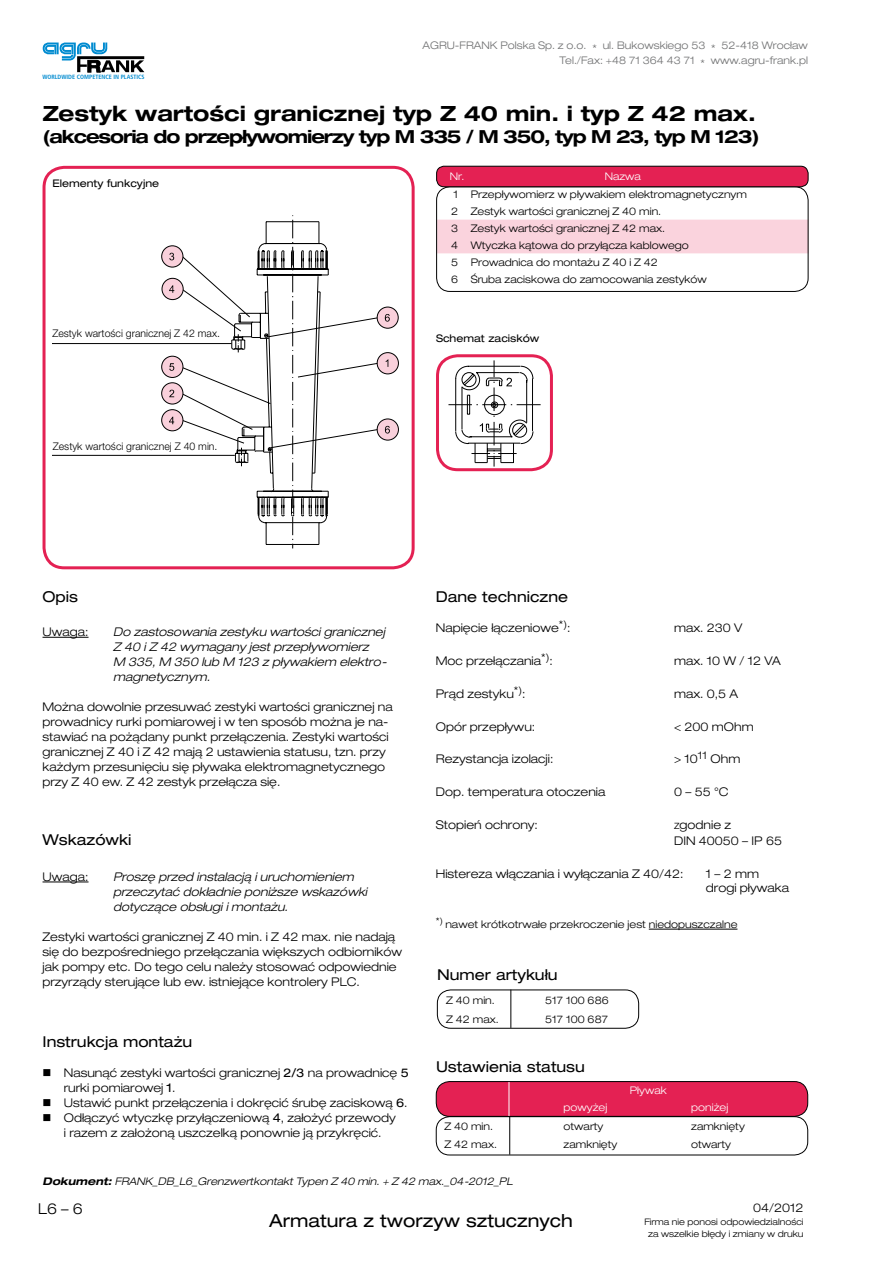
<style>
.page{position:relative;width:893px;height:1263px;background:#fff}
.page>*{position:absolute;margin:0;border:0;box-sizing:border-box;transform-origin:0 0}
.t1{font:700 expanded 21px "Helvetica Neue LT Pro";color:#000}
.t2{font:700 expanded 18px "Helvetica Neue LT Pro";letter-spacing:-.06em;color:#000}
.t3{font:expanded 18px "Helvetica Neue LT Pro";color:#000}
.t4{font:expanded 15px "Helvetica Neue LT Pro";color:#000}
.t5{font:300 expanded 15px "Helvetica Neue LT Pro";color:#000}
.t6{font:300 expanded 12px/15px "Helvetica Neue LT Pro";color:#000}
.t7{font:italic 300 expanded 12px/15px "Helvetica Neue LT Pro";color:#000}
.t8{font:300 expanded 10.5px/17px "Helvetica Neue LT Pro";color:#000}
.t9{font:300 expanded 10.5px/15px "Helvetica Neue LT Pro";color:#707172;text-align:right}
.t10{font:italic 300 expanded 10.5px "Helvetica Neue LT Pro";color:#000}
.t11{font:300 10.5px "Helvetica Neue LT Pro";color:#000}
.t12{font:expanded 10.5px "Helvetica Neue LT Pro";color:#000}
.t13{font:300 expanded 10.5px "Helvetica Neue LT Pro";color:#fff}
.t14{font:300 expanded 9px/12px "Helvetica Neue LT Pro";color:#000;text-align:center}
.t15{font:700 condensed 6.15px "Frutiger LT Std";color:#008bd0}
.s1{font-weight:400}
.s2{font-stretch:normal}
.s3{font-weight:700}
</style>
<div class="page">
<svg style="left:43px;top:43px;width:101px;height:29px"></svg>
<div style="left:436px;top:354px;width:117px;height:117px;border:3px solid #e42153;border-radius:20px"></div>
<hr style="left:43px;top:637px;width:46px;height:1px;background:#000">
<div style="left:43px;top:166px;width:372px;height:403px;border:3px solid #e42153;border-radius:20px"></div>
<hr style="left:43px;top:882px;width:46px;height:1px;background:#000">
<hr style="left:649px;top:929px;width:88px;height:1px;background:#000">
<div style="left:436px;top:1081px;width:372px;height:35px;background:#e42153;border-radius:14px"></div>
<div style="left:436px;top:1081px;width:372px;height:36px;border:1px solid #000;border-radius:14px"></div>
<div style="left:436px;top:1116px;width:372px;height:39px;border:1px solid #000;border-radius:14px"></div>
<hr style="left:509px;top:1082px;width:1px;height:34px;background:#fff">
<hr style="left:509px;top:1116px;width:1px;height:38px;background:#000">
<div style="left:437px;top:220px;width:371px;height:33px;background:#fad3dd"></div>
<div style="left:436px;top:186px;width:372px;height:106px;border:1px solid #000;border-radius:14px"></div>
<div style="left:437px;top:166px;width:371px;height:21px;background:#e42153;border-radius:8px"></div>
<div style="left:436px;top:166px;width:372px;height:21px;border:1px solid #000;border-radius:8px"></div>
<div style="left:437px;top:989px;width:202px;height:40px;border:1px solid #000;border-radius:14px"></div>
<hr style="left:510px;top:990px;width:1px;height:38px;background:#000">
<svg style="left:181px;top:215px;width:198px;height:333px"></svg>
<div style="left:162px;top:278px;width:21px;height:22px;background:#f9d0db;border-radius:50%"></div>
<div style="left:162px;top:278px;width:21px;height:22px;border:1px solid #000;border-radius:50%"></div>
<div style="left:162px;top:410px;width:21px;height:21px;background:#f9d0db;border-radius:50%"></div>
<div style="left:161px;top:409px;width:22px;height:22px;border:1px solid #000;border-radius:50%"></div>
<div style="left:162px;top:383px;width:21px;height:21px;background:#f9d0db;border-radius:50%"></div>
<div style="left:161px;top:383px;width:22px;height:21px;border:1px solid #000;border-radius:50%"></div>
<div style="left:162px;top:356px;width:21px;height:21px;background:#f9d0db;border-radius:50%"></div>
<div style="left:161px;top:356px;width:22px;height:22px;border:1px solid #000;border-radius:50%"></div>
<div style="left:377px;top:419px;width:21px;height:21px;background:#f9d0db;border-radius:50%"></div>
<div style="left:377px;top:419px;width:22px;height:21px;border:1px solid #000;border-radius:50%"></div>
<div style="left:377px;top:353px;width:21px;height:21px;background:#f9d0db;border-radius:50%"></div>
<div style="left:377px;top:352px;width:22px;height:22px;border:1px solid #000;border-radius:50%"></div>
<div style="left:377px;top:307px;width:21px;height:21px;background:#f9d0db;border-radius:50%"></div>
<div style="left:377px;top:307px;width:21px;height:21px;border:1px solid #000;border-radius:50%"></div>
<div style="left:162px;top:246px;width:21px;height:21px;background:#f9d0db;border-radius:50%"></div>
<div style="left:161px;top:246px;width:22px;height:21px;border:1px solid #000;border-radius:50%"></div>
<svg style="left:169px;top:285px;width:5px;height:8px"></svg>
<svg style="left:169px;top:363px;width:5px;height:8px"></svg>
<svg style="left:169px;top:390px;width:5px;height:7px"></svg>
<svg style="left:169px;top:417px;width:5px;height:7px"></svg>
<svg style="left:385px;top:314px;width:5px;height:8px"></svg>
<svg style="left:385px;top:426px;width:5px;height:7px"></svg>
<svg style="left:169px;top:253px;width:5px;height:7px"></svg>
<hr style="left:53px;top:343px;width:179px;height:1px;background:#000">
<hr style="left:53px;top:455px;width:182px;height:1px;background:#000">
<svg style="left:448px;top:360px;width:93px;height:107px"></svg>
<p class="t15" style="left:43px;top:73px;width:104px">WORLDWIDE COMPETENCE IN PLASTICS</p>
<p class="t9" style="left:422px;top:38px;width:387px">AGRU-FRANK Polska Sp. z o.o. * ul. Bukowskiego 53 * 52-418 Wrocław<br>Tel./Fax: +48 71 364 43 71 * www.agru-frank.pl</p>
<h1 class="t1" style="left:43px;top:100px;width:715px">Zestyk wartości granicznej typ Z 40 min. i typ Z 42 max.</h1>
<h2 class="t2" style="left:43px;top:125px;width:718px">(akcesoria do przepływomierzy typ M 335 / M 350, typ M 23, typ M 123)</h2>
<p class="t12" style="left:52px;top:176px;width:108px">Elementy funkcyjne</p>
<p class="t11" style="left:52px;top:327px;width:169px">Zestyk wartości granicznej Z 42 max.</p>
<p class="t11" style="left:53px;top:439px;width:166px">Zestyk wartości granicznej Z 40 min.</p>
<p class="t13" style="left:450px;top:170px;width:16px">Nr.</p>
<p class="t13" style="left:605px;top:170px;width:38px">Nazwa</p>
<p class="t8" style="left:451px;top:186px;width:297px">1 Przepływomierz w pływakiem elektromagnetycznym 2 Zestyk wartości granicznej Z 40 min.<br>3 Zestyk wartości granicznej Z 42 max.<br>4 Wtyczka kątowa do przyłącza kablowego<br>5 Prowadnica do montażu Z 40 i Z 42<br>6 Śruba zaciskowa do zamocowania zestyków</p>
<p class="t12" style="left:436px;top:332px;width:105px">Schemat zacisków</p>
<p class="t4" style="left:43px;top:587px;width:37px">Opis</p>
<p class="t6" style="left:43px;top:624px;width:48px">Uwaga:</p>
<p class="t7" style="left:113px;top:624px;width:275px">Do zastosowania zestyku wartości granicznej Z 40 i Z 42 wymagany jest przepływomierz<br>M 335, M 350 lub M 123 z pływakiem elektro&shy;magnetycznym.</p>
<p class="t6" style="left:43px;top:699px;width:352px">Można dowolnie przesuwać zestyki wartości granicznej na prowadnicy rurki pomiarowej i w ten sposób można je na&shy;stawiać na pożądany punkt przełączenia. Zestyki wartości granicznej Z 40 i Z 42 mają 2 ustawienia statusu, tzn. przy każdym przesunięciu się pływaka elektromagnetycznego przy Z 40 ew. Z 42 zestyk przełącza się.</p>
<p class="t4" style="left:43px;top:830px;width:90px">Wskazówki</p>
<p class="t6" style="left:43px;top:869px;width:48px">Uwaga:</p>
<p class="t7" style="left:113px;top:869px;width:256px">Proszę przed instalacją i uruchomieniem przeczytać dokładnie poniższe wskazówki dotyczące obsługi i montażu.</p>
<p class="t6" style="left:43px;top:929px;width:361px">Zestyki wartości granicznej Z 40 min. i Z 42 max. nie nadają się do bezpośredniego przełączania większych odbiorników jak pompy etc. Do tego celu należy stosować odpowiednie przyrządy sterujące lub ew. istniejące kontrolery PLC.</p>
<p class="t4" style="left:43px;top:1032px;width:151px">Instrukcja montażu</p>
<p class="t6" style="left:64px;top:1065px;width:346px">Nasunąć zestyki wartości granicznej <span class="s1">2/3</span> na prowadnicę <span class="s1">5 </span>rurki pomiarowej <span class="s1">1</span>.<br>Ustawić punkt przełączenia i dokręcić śrubę zaciskową <span class="s1">6</span>.<br>Odłączyć wtyczkę przyłączeniową <span class="s1">4</span>, założyć przewody<br>i razem z założoną uszczelką ponownie ją przykręcić.</p>
<p class="t4" style="left:436px;top:587px;width:134px">Dane techniczne</p>
<p class="t6" style="left:436px;top:620px;width:136px">Napięcie łączeniowe<sup>*)</sup>:</p>
<p class="t6" style="left:674px;top:620px;width:70px">max. 230 V</p>
<p class="t6" style="left:436px;top:653px;width:118px">Moc przełączania<sup>*)</sup>:</p>
<p class="t6" style="left:674px;top:653px;width:108px">max. 10 W / 12 VA</p>
<p class="t6" style="left:436px;top:686px;width:91px">Prąd zestyku<sup>*)</sup>:</p>
<p class="t6" style="left:674px;top:686px;width:66px">max. 0,5 A</p>
<p class="t6" style="left:436px;top:718px;width:101px">Opór przepływu:</p>
<p class="t6" style="left:674px;top:718px;width:81px">&lt; 200 mOhm</p>
<p class="t6" style="left:436px;top:751px;width:119px">Rezystancja izolacji:</p>
<p class="t6" style="left:674px;top:751px;width:68px">&gt; 10<sup>11</sup> Ohm</p>
<p class="t6" style="left:436px;top:784px;width:171px">Dop. temperatura otoczenia</p>
<p class="t6" style="left:674px;top:784px;width:56px">0 – 55 °C</p>
<p class="t6" style="left:436px;top:817px;width:104px">Stopień ochrony:</p>
<p class="t6" style="left:674px;top:816px;width:110px;line-height:16.4px"><span class="s2">z</span>godnie z<br>DIN 40050 – IP 65</p>
<p class="t6" style="left:436px;top:866px;width:249px">Histereza włączania i wyłączania Z 40/42:</p>
<p class="t6" style="left:706px;top:866px;width:85px;line-height:14.2px">1 – 2 mm drogi pływaka</p>
<p class="t8" style="left:436px;top:916px;width:303px"><sup>*)</sup> nawet krótkotrwałe przekroczenie jest niedopuszczalne</p>
<p class="t4" style="left:437px;top:965px;width:122px">Numer artykułu</p>
<p class="t8" style="left:446px;top:992px;width:50px">Z 40 min.</p>
<p class="t8" style="left:545px;top:992px;width:65px">517 100 686</p>
<p class="t8" style="left:446px;top:1010px;width:54px">Z 42 max.</p>
<p class="t8" style="left:545px;top:1010px;width:64px">517 100 687</p>
<p class="t4" style="left:436px;top:1057px;width:150px">Ustawienia statusu</p>
<p class="t13" style="left:564px;top:1101px;width:45px">powyżej</p>
<p class="t13" style="left:691px;top:1101px;width:39px">poniżej</p>
<p class="t8" style="left:444px;top:1117px;width:50px">Z 40 min.</p>
<p class="t8" style="left:564px;top:1117px;width:41px">otwarty</p>
<p class="t8" style="left:691px;top:1117px;width:55px">zamknięty</p>
<p class="t8" style="left:444px;top:1135px;width:54px">Z 42 max.</p>
<p class="t8" style="left:564px;top:1135px;width:55px">zamknięty</p>
<p class="t8" style="left:691px;top:1135px;width:41px">otwarty</p>
<p class="t13" style="left:630px;top:1084px;width:38px">Pływak</p>
<p class="t10" style="left:43px;top:1175px;width:472px"><span class="s3">Dokument:</span> FRANK_DB_L6_Grenzwertkontakt Typen Z 40 min. + Z 42 max._04-2012_PL</p>
<p class="t5" style="left:38px;top:1199px;width:46px">L6 – 6</p>
<h2 class="t3" style="left:269px;top:1209px;width:305px">Armatura z tworzyw sztucznych</h2>
<p class="t6" style="left:753px;top:1200px;width:52px">04/2012</p>
<p class="t14" style="left:644px;top:1215px;width:161px">Firma nie ponosi odpowiedzialności za wszelkie błędy i zmiany w druku</p>
</div>
